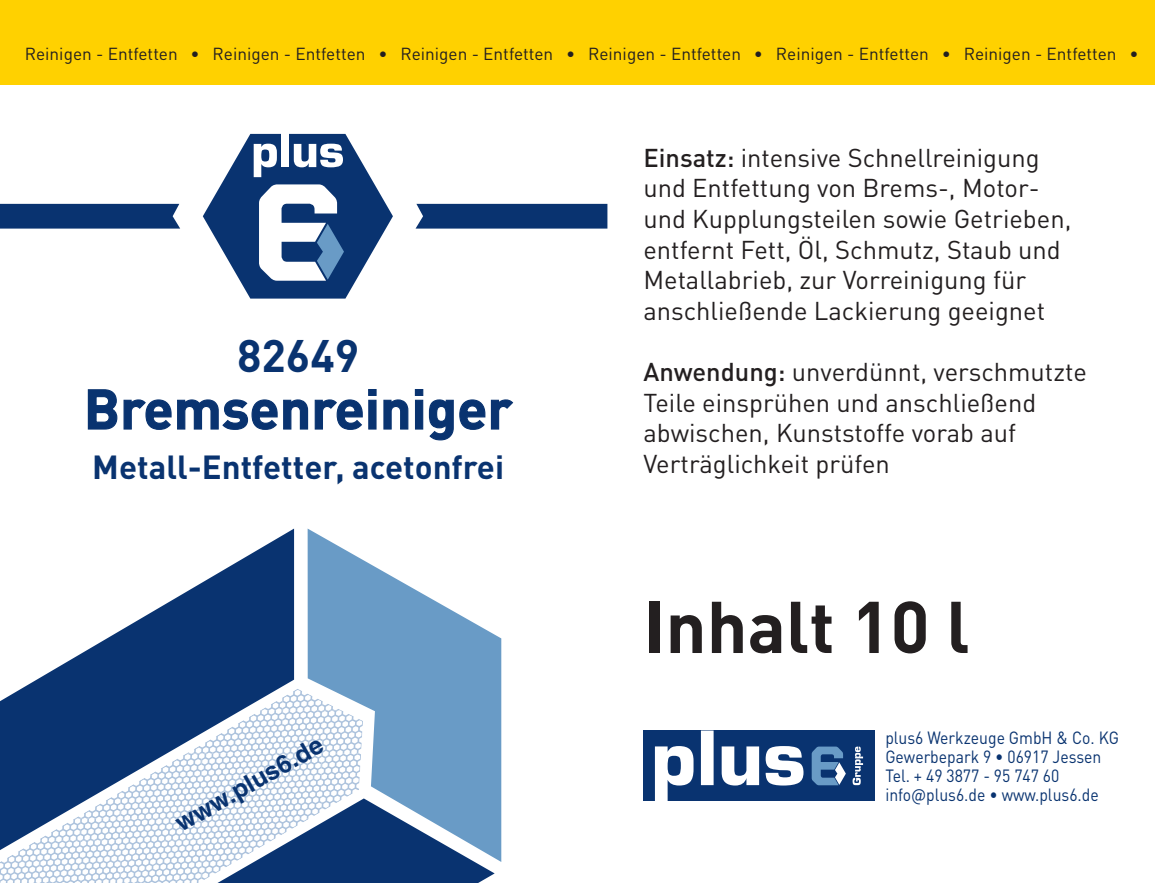
<style>
.page{position:relative;width:1155px;height:883px;background:#fff}
.page>*{position:absolute;margin:0;border:0;box-sizing:border-box;transform-origin:0 0}
.t1{font:700 72px "DIN Pro";color:#231f20}
.t2{font:700 55.2px "DIN Pro";color:#093370}
.t3{font:700 45px "DIN Pro";color:#093370}
.t4{font:700 33px "DIN Pro";color:#093370}
.t5{font:25.5px/30.6px "DIN Pro";color:#231f20}
.t6{font:700 24.9px "Helvetica LT Std";color:#093370}
.t7{font:17.4px/19.2px "DIN Pro";color:#093370;scale:.9 1}
.t8{font:17.1px "DIN Pro";color:#231f20}
.s1{font-weight:500}
</style>
<div class="page">
<div style="left:0;top:204px;width:180px;height:25px;background:#093370"></div>
<svg style="left:203px;top:134px;width:190px;height:165px"></svg>
<div style="left:416px;top:204px;width:191px;height:25px;background:#093370"></div>
<svg style="left:308px;top:529px;width:193px;height:333px;fill:#699bc6"></svg>
<svg style="left:21px;top:528px;width:273px;height:161px"></svg>
<svg style="left:0;top:689px;width:495px;height:194px"></svg>
<svg style="left:87px;top:389px;width:290px;height:41px"></svg>
<div style="left:368px;top:389px;width:9px;height:7px;border:1px solid #093370"></div>
<div style="left:415px;top:389px;width:8px;height:7px;border:1px solid #093370"></div>
<svg style="left:383px;top:399px;width:131px;height:42px"></svg>
<div style="left:643px;top:730px;width:232px;height:71px;background:#093370"></div>
<svg style="left:655px;top:730px;width:148px;height:71px"></svg>
<svg style="left:812px;top:746px;width:34px;height:39px"></svg>
<svg style="left:853px;top:746px;width:10px;height:39px"></svg>
<div style="left:0;top:0;width:1155px;height:84px;background:#ffd100"></div>
<p class="t8" style="left:25px;top:48px;width:1115px">Reinigen - Entfetten • Reinigen - Entfetten • Reinigen - Entfetten • Reinigen - Entfetten • Reinigen - Entfetten • Reinigen - Entfetten •</p>
<h3 class="t3" style="left:237px;top:330px;width:124px">82649</h3>
<h2 class="t2" style="left:84px;top:378px;width:430px">Bremsenreiniger</h2>
<p class="t4" style="left:92px;top:448px;width:413px">Metall-Entfetter, acetonfrei</p>
<p class="t6" style="left:170px;top:813px;width:167px;rotate:-30deg">www.plus6.de</p>
<p class="t5" style="left:643px;top:145px;width:430px"><span class="s1">Einsatz:</span> intensive Schnellreinigung und Entfettung von Brems-, Motor&shy;und Kupplungsteilen sowie Getrieben, entfernt Fett, Öl, Schmutz, Staub und Metallabrieb, zur Vorreinigung für anschließende Lackierung geeignet</p>
<p class="t5" style="left:643px;top:359px;width:445px"><span class="s1">Anwendung:</span> unverdünnt, verschmutzte Teile einsprühen und anschließend abwischen, Kunststoffe vorab auf Verträglichkeit prüfen</p>
<h1 class="t1" style="left:643px;top:586px;width:328px">Inhalt 10 l</h1>
<p class="t7" style="left:885px;top:730px;width:261px">plus6 Werkzeuge GmbH &amp; Co. KG<br>Gewerbepark 9 • 06917 Jessen<br>Tel. + 49 3877 - 95 747 60 info@plus6.de • www.plus6.de</p>
</div>
